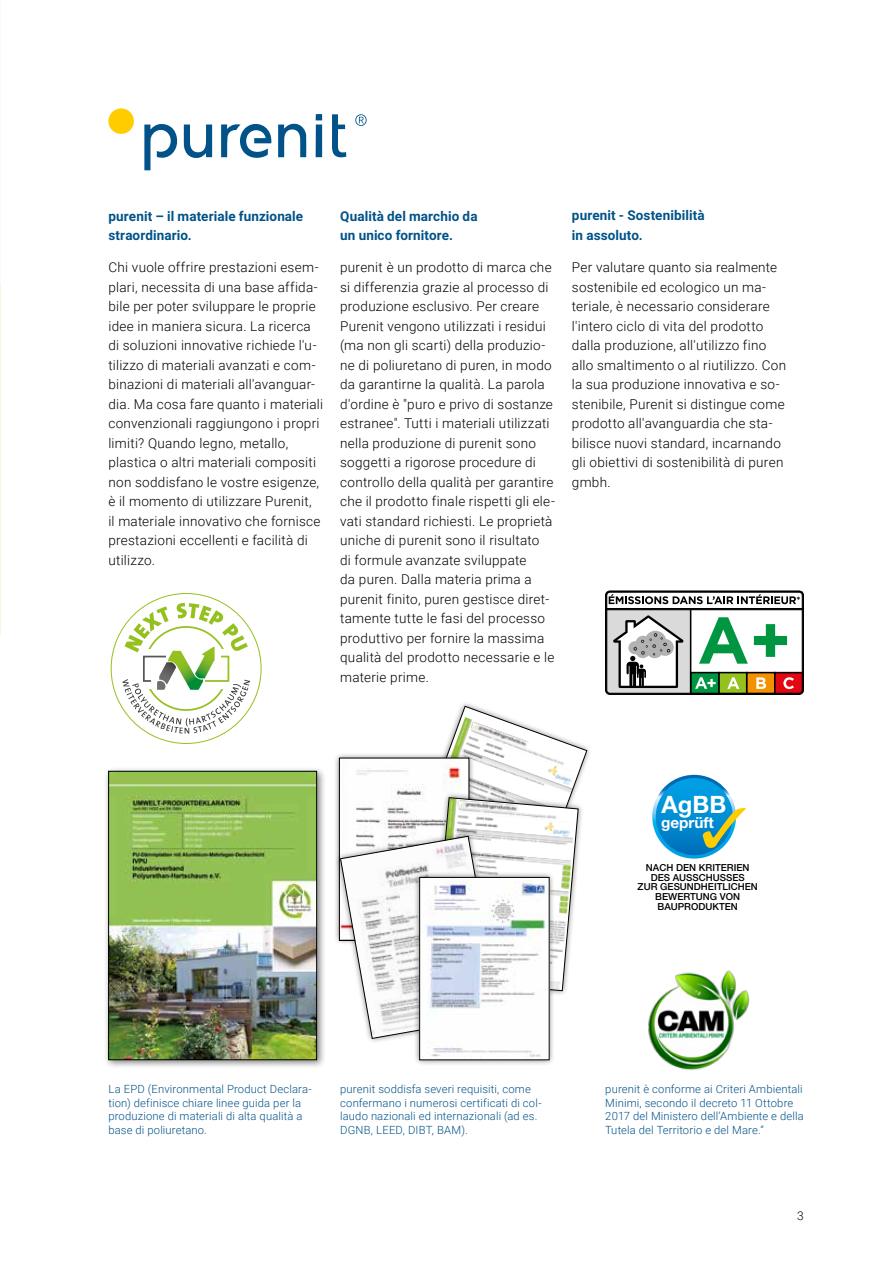
<style>
.page{position:relative;width:893px;height:1263px;background:#fff}
.page>*{position:absolute;margin:0;border:0;box-sizing:border-box;transform-origin:0 0}
.t1{font:700 24px "Helvetica Neue LT Pro";color:#fff}
.t2{font:700 15.3px "Helvetica Neue LT Pro";color:#fff}
.t3{font:300 13.5px/19.5px "Roboto";letter-spacing:.02em;color:#000}
.t4{font:700 13.5px/19.5px "Roboto";letter-spacing:.005em;color:#005288}
.t5{font:300 12px "Roboto";color:#000}
.t6{font:300 11.25px/13.5px "Roboto";letter-spacing:.015em;color:#005288}
.t7{font:500 9.75px/9.8px "Helvetica Neue LT Pro";color:#000;text-align:center}
</style>
<div class="page">
<svg style="left:108px;top:108px;width:26px;height:26px"></svg>
<svg style="left:355px;top:114px;width:12px;height:12px"></svg>
<svg style="left:184px;top:125px;width:28px;height:33px"></svg>
<svg style="left:278px;top:123px;width:28px;height:34px"></svg>
<svg style="left:221px;top:123px;width:51px;height:35px"></svg>
<svg style="left:144px;top:124px;width:34px;height:46px"></svg>
<div style="left:316px;top:124px;width:6px;height:33px;background:#005288"></div>
<svg style="left:316px;top:114px;width:6px;height:6px"></svg>
<svg style="left:332px;top:114px;width:14px;height:43px"></svg>
<div style="left:103px;top:766px;width:223px;height:303px;background:#000;opacity:.5"></div>
<img style="left:110px;top:773px;width:205px;height:285px">
<div style="left:108px;top:771px;width:209px;height:289px;border:1px solid #000"></div>
<div style="left:333px;top:752px;width:142px;height:194px;background:#000;opacity:.5"></div>
<div style="left:335px;top:831px;width:171px;height:213px;background:#000;opacity:.5"></div>
<svg style="left:340px;top:706px;width:247px;height:332px"></svg>
<div style="left:413px;top:871px;width:143px;height:195px;background:#000;opacity:.5"></div>
<img style="left:422px;top:879px;width:125px;height:179px">
<svg style="left:605px;top:591px;width:199px;height:104px"></svg>
<svg style="left:652px;top:775px;width:94px;height:84px"></svg>
<hr style="left:0;top:0;width:1px;height:938px;background:#000;opacity:.13">
<img style="left:0;top:0;width:1px;height:596px">
<svg style="left:108px;top:591px;width:156px;height:155px"></svg>
<div style="left:111px;top:593px;width:150px;height:150px;background:#fff;border-radius:50%"></div>
<svg style="left:122px;top:603px;width:128px;height:131px"></svg>
<img style="left:648px;top:970px;width:102px;height:100px">
<p class="t4" style="left:108px;top:206px;width:196px">purenit – il materiale funzionale straordinario.</p>
<p class="t3" style="left:108px;top:257px;width:216px">Chi vuole offrire prestazioni esem&shy;plari, necessita di una base affida&shy;bile per poter sviluppare le proprie idee in maniera sicura. La ricerca di soluzioni innovative richiede l'u&shy;tilizzo di materiali avanzati e com&shy;binazioni di materiali all'avanguar&shy;dia. Ma cosa fare quanto i materiali convenzionali raggiungono i propri limiti? Quando legno, metallo, plastica o altri materiali compositi non soddisfano le vostre esigenze, è il momento di utilizzare Purenit,<br>il materiale innovativo che fornisce prestazioni eccellenti e facilità di utilizzo.</p>
<p class="t4" style="left:340px;top:205px;width:139px">Qualità del marchio da un unico fornitore.</p>
<p class="t3" style="left:340px;top:257px;width:216px">purenit è un prodotto di marca che si differenzia grazie al processo di produzione esclusivo. Per creare Purenit vengono utilizzati i residui (ma non gli scarti) della produzio&shy;ne di poliuretano di puren, in modo da garantirne la qualità. La parola d'ordine è "puro e privo di sostanze estranee". Tutti i materiali utilizzati nella produzione di purenit sono soggetti a rigorose procedure di controllo della qualità per garantire che il prodotto finale rispetti gli ele&shy;vati standard richiesti. Le proprietà uniche di purenit sono il risultato<br>di formule avanzate sviluppate<br>da puren. Dalla materia prima a purenit finito, puren gestisce diret&shy;tamente tutte le fasi del processo produttivo per fornire la massima qualità del prodotto necessarie e le materie prime.</p>
<p class="t4" style="left:572px;top:205px;width:134px">purenit - Sostenibilità in assoluto.</p>
<p class="t3" style="left:572px;top:257px;width:216px">Per valutare quanto sia realmente sostenibile ed ecologico un ma&shy;teriale, è necessario considerare l'intero ciclo di vita del prodotto dalla produzione, all'utilizzo fino allo smaltimento o al riutilizzo. Con la sua produzione innovativa e so&shy;stenibile, Purenit si distingue come prodotto all'avanguardia che sta&shy;bilisce nuovi standard, incarnando gli obiettivi di sostenibilità di puren gmbh.</p>
<h1 class="t1" style="left:661px;top:790px;width:66px">AgBB</h1>
<p class="t2" style="left:661px;top:813px;width:54px">geprüft</p>
<p class="t7" style="left:638px;top:862px;width:122px">NACH DEN KRITERIEN<br>DES AUSSCHUSSES<br>ZUR GESUNDHEITLICHEN<br>BEWERTUNG VON<br>BAUPRODUKTEN</p>
<p class="t6" style="left:108px;top:1082px;width:205px">La EPD (Environmental Product Declara&shy;tion) definisce chiare linee guida per la produzione di materiali di alta qualità a base di poliuretano.</p>
<p class="t6" style="left:340px;top:1082px;width:203px">purenit soddisfa severi requisiti, come confermano i numerosi certificati di col&shy;laudo nazionali ed internazionali (ad es.<br>DGNB, LEED, DIBT, BAM).</p>
<p class="t6" style="left:605px;top:1082px;width:200px">purenit è conforme ai Criteri Ambientali Minimi, secondo il decreto 11 Ottobre 2017 del Ministero dell’Ambiente e della Tutela del Territorio e del Mare.”</p>
<p class="t5" style="left:797px;top:1207px;width:8px">3</p>
</div>
